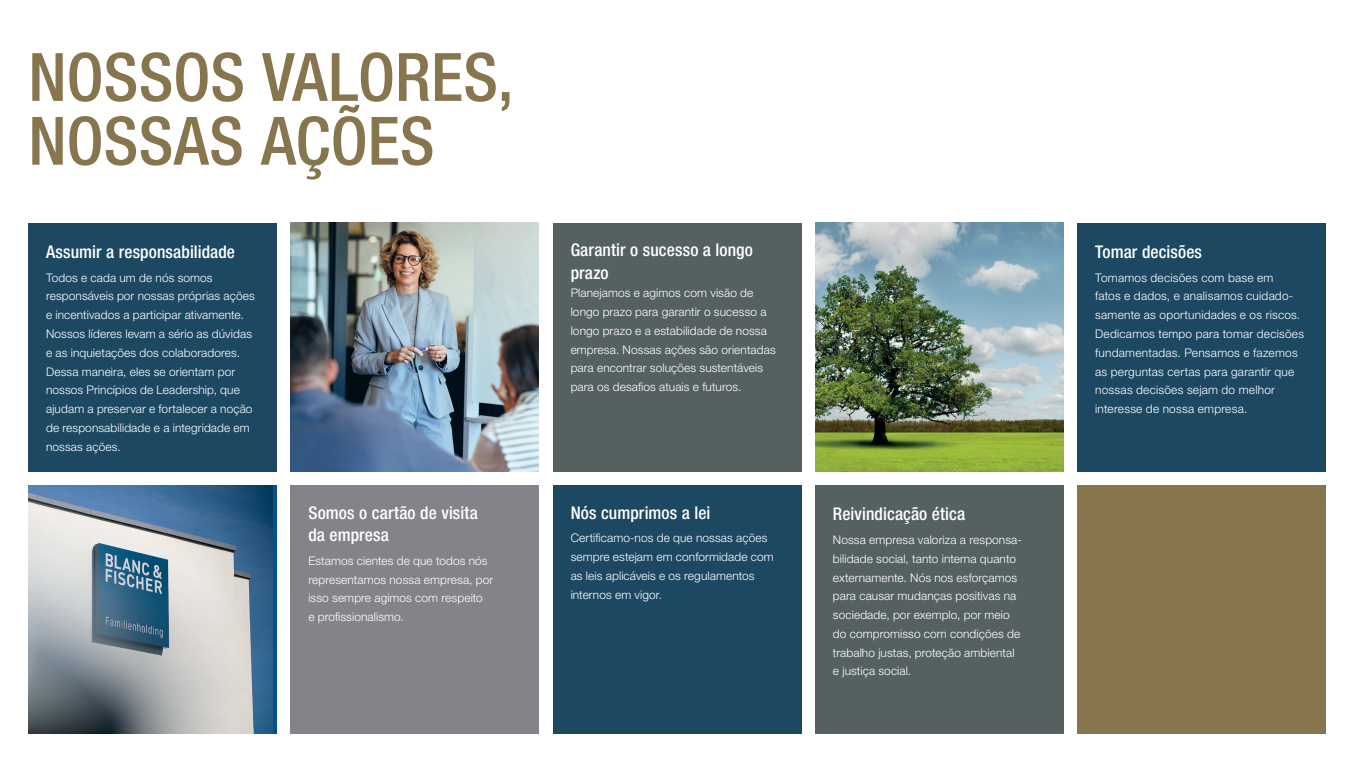
<style>
.page{position:relative;width:1354px;height:762px;background:#fff}
.page>*{position:absolute;margin:0;border:0;box-sizing:border-box;transform-origin:0 0}
.t1{font:500 condensed 66.75px/63.8px "Helvetica Neue LT Pro";color:#87754e}
.t2{font:500 condensed 17.5px/22.5px "Helvetica Neue LT Pro";letter-spacing:.005em;color:#fff}
.t3{font:300 11.88px/18.8px "Helvetica Neue LT Pro";letter-spacing:.01em;color:#fff}
</style>
<div class="page">
<div style="left:1077px;top:485px;width:248px;height:248px;background:#87754e"></div>
<img style="left:815px;top:223px;width:248px;height:248px">
<img style="left:291px;top:223px;width:248px;height:248px">
<img style="left:28px;top:485px;width:245px;height:248px">
<div style="left:28px;top:223px;width:248px;height:248px;background:#1c4862"></div>
<div style="left:291px;top:485px;width:248px;height:248px;background:#83848a"></div>
<div style="left:1077px;top:223px;width:248px;height:248px;background:#1c4862"></div>
<div style="left:553px;top:485px;width:248px;height:248px;background:#1c4862"></div>
<div style="left:815px;top:485px;width:248px;height:248px;background:#556061"></div>
<div style="left:553px;top:223px;width:248px;height:248px;background:#556061"></div>
<h1 class="t1" style="left:28px;top:44px;width:487px">NOSSOS VALORES,<br>NOSSAS AÇÕES</h1>
<h2 class="t2" style="left:46px;top:240px;width:190px">Assumir a responsabilidade</h2>
<p class="t3" style="left:46px;top:268px;width:210px">Todos e cada um de nós somos responsáveis por nossas próprias ações e incentivados a participar ativamente.<br>Nossos líderes levam a sério as dúvidas e as inquietações dos colaboradores.<br>Dessa maneira, eles se orientam por nossos Princípios de Leadership, que ajudam a preservar e fortalecer a noção de responsabilidade e a integridade em nossas ações.</p>
<h2 class="t2" style="left:308px;top:500px;width:171px">Somos o cartão de visita da empresa</h2>
<p class="t3" style="left:308px;top:551px;width:186px">Estamos cientes de que todos nós representamos nossa empresa, por isso sempre agimos com respeito<br>e profissionalismo.</p>
<h2 class="t2" style="left:570px;top:238px;width:184px">Garantir o sucesso a longo prazo</h2>
<p class="t3" style="left:570px;top:283px;width:207px">Planejamos e agimos com visão de longo prazo para garantir o sucesso a longo prazo e a estabilidade de nossa empresa. Nossas ações são orientadas para encontrar soluções sustentáveis para os desafios atuais e futuros.</p>
<h2 class="t2" style="left:570px;top:500px;width:141px">Nós cumprimos a lei</h2>
<p class="t3" style="left:570px;top:528px;width:204px">Certificamo-nos de que nossas ações sempre estejam em conformidade com as leis aplicáveis e os regulamentos internos em vigor.</p>
<h2 class="t2" style="left:833px;top:502px;width:134px">Reivindicação ética</h2>
<p class="t3" style="left:833px;top:530px;width:190px">Nossa empresa valoriza a responsa&shy;bilidade social, tanto interna quanto externamente. Nós nos esforçamos para causar mudanças positivas na sociedade, por exemplo, por meio do compromisso com condições de trabalho justas, proteção ambiental e justiça social.</p>
<h2 class="t2" style="left:1095px;top:240px;width:108px">Tomar decisões</h2>
<p class="t3" style="left:1095px;top:268px;width:210px">Tomamos decisões com base em<br>fatos e dados, e analisamos cuidado&shy;samente as oportunidades e os riscos.<br>Dedicamos tempo para tomar decisões fundamentadas. Pensamos e fazemos as perguntas certas para garantir que nossas decisões sejam do melhor interesse de nossa empresa.</p>
</div>
